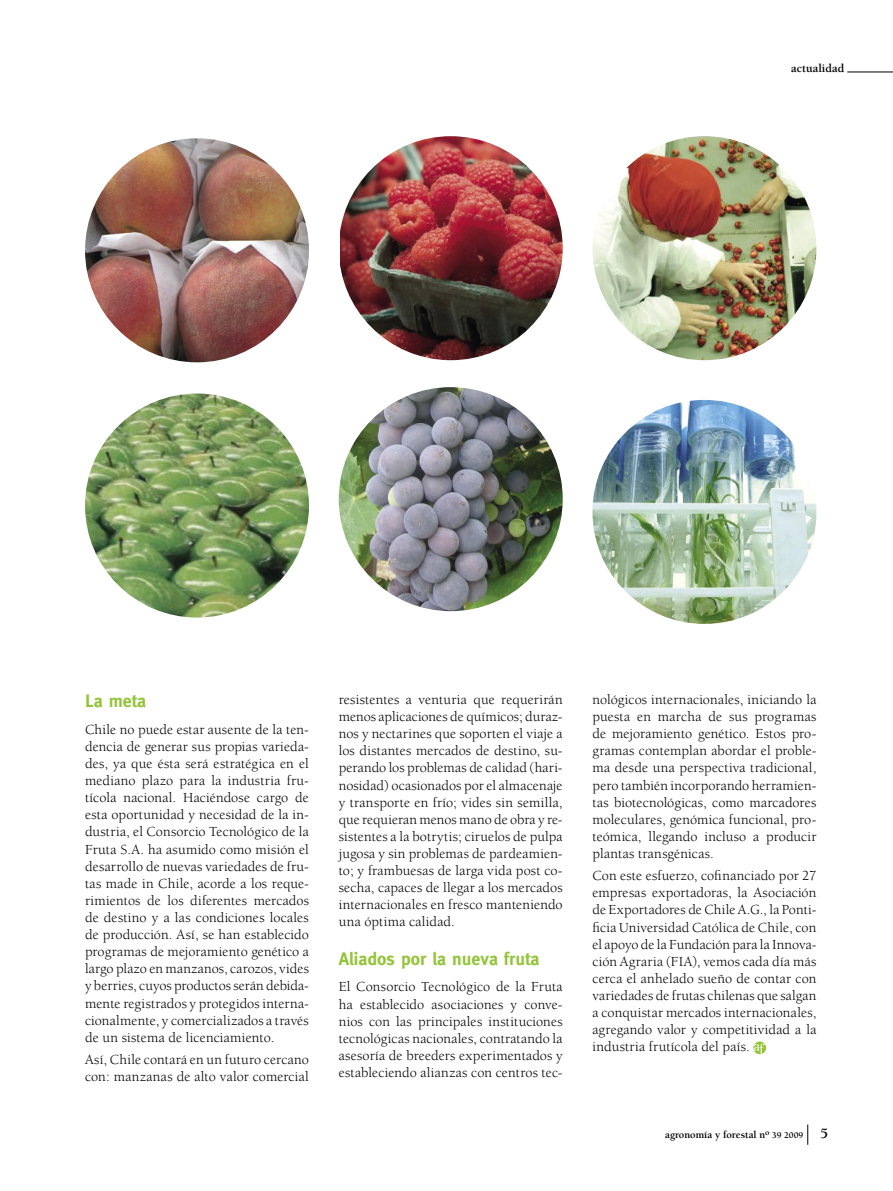
<style>
.page{position:relative;width:893px;height:1191px;background:#fff}
.page>*{position:absolute;margin:0;border:0;box-sizing:border-box;transform-origin:0 0}
.texto_subtitulo{font:700 18px "Meta";color:#94c43a}
.t1{font:700 15px "Berkeley";color:#000}
.texto_base{font:14.25px/17.1px "Berkeley";letter-spacing:.01em;color:#000;text-align:justify}
.t2{font:700 12px "Berkeley";color:#000}
.t3{font:700 10.5px "Berkeley";color:#000}
.s1{font-size:9px}
</style>
<div class="page">
<hr style="left:847px;top:72px;width:46px;height:1px;background:#000">
<svg style="left:807px;top:1124px;width:1px;height:20px"></svg>
<img style="left:85px;top:138px;width:224px;height:224px;border-radius:50%">
<img style="left:341px;top:136px;width:222px;height:224px">
<img style="left:85px;top:393px;width:224px;height:224px;border-radius:50%">
<img style="left:339px;top:387px;width:224px;height:224px;border-radius:50%">
<img style="left:592px;top:136px;width:224px;height:224px;border-radius:50%">
<img style="left:592px;top:400px;width:224px;height:224px;border-radius:50%">
<svg style="left:753px;top:1041px;width:13px;height:13px"></svg>
<svg style="left:754px;top:1043px;width:11px;height:10px"></svg>
<p class="t2" style="left:791px;top:62px;width:55px">actualidad</p>
<p class="texto_subtitulo" style="left:85px;top:690px;width:63px">La meta</p>
<p class="texto_base" style="left:85px;top:721px;width:225px">Chile no puede estar ausente de la ten&shy;dencia de generar sus propias varieda&shy;des, ya que ésta será estratégica en el mediano plazo para la industria fru&shy;tícola nacional. Haciéndose cargo de esta oportunidad y necesidad de la in&shy;dustria, el Consorcio Tecnológico de la Fruta S.A. ha asumido como misión el desarrollo de nuevas variedades de fru&shy;tas made in Chile, acorde a los reque&shy;rimientos de los diferentes mercados de destino y a las condiciones locales de producción. Así, se han establecido programas de mejoramiento genético a largo plazo en manzanos, carozos, vides y berries, cuyos productos serán debida&shy;mente registrados y protegidos interna&shy;cionalmente, y comercializados a través de un sistema de licenciamiento.</p>
<p class="texto_base" style="left:85px;top:1051px;width:225px">Así, Chile contará en un futuro cercano con: manzanas de alto valor comercial</p>
<p class="texto_base" style="left:339px;top:691px;width:225px">resistentes a venturia que requerirán menos aplicaciones de químicos; duraz&shy;nos y nectarines que soporten el viaje a los distantes mercados de destino, su&shy;perando los problemas de calidad (hari&shy;nosidad) ocasionados por el almacenaje y transporte en frío; vides sin semilla, que requieran menos mano de obra y re&shy;sistentes a la botrytis; ciruelos de pulpa jugosa y sin problemas de pardeamien&shy;to; y frambuesas de larga vida post co&shy;secha, capaces de llegar a los mercados internacionales en fresco manteniendo una óptima calidad.</p>
<p class="texto_subtitulo" style="left:339px;top:948px;width:202px">Aliados por la nueva fruta</p>
<p class="texto_base" style="left:339px;top:978px;width:225px">El Consorcio Tecnológico de la Fruta ha establecido asociaciones y conve&shy;nios con las principales instituciones tecnológicas nacionales, contratando la asesoría de breeders experimentados y estableciendo alianzas con centros tec-</p>
<p class="texto_base" style="left:592px;top:691px;width:225px">nológicos internacionales, iniciando la puesta en marcha de sus programas de mejoramiento genético. Estos pro&shy;gramas contemplan abordar el proble&shy;ma desde una perspectiva tradicional, pero también incorporando herramien&shy;tas biotecnológicas, como marcadores moleculares, genómica funcional, pro&shy;teómica, llegando incluso a producir plantas transgénicas.</p>
<p class="texto_base" style="left:592px;top:867px;width:225px">Con este esfuerzo, cofinanciado por 27 empresas exportadoras, la Asociación de Exportadores de Chile A.G., la Ponti&shy;ficia Universidad Católica de Chile, con el apoyo de la Fundación para la Innova&shy;ción Agraria (FIA), vemos cada día más cerca el anhelado sueño de contar con variedades de frutas chilenas que salgan a conquistar mercados internacionales, agregando valor y competitividad a la industria frutícola del país.</p>
<p class="t3" style="left:665px;top:1129px;width:140px">agronomía y forestal n<sup>o</sup> <span class="s1">39 2009</span></p>
<p class="t1" style="left:820px;top:1125px;width:10px">5</p>
</div>
